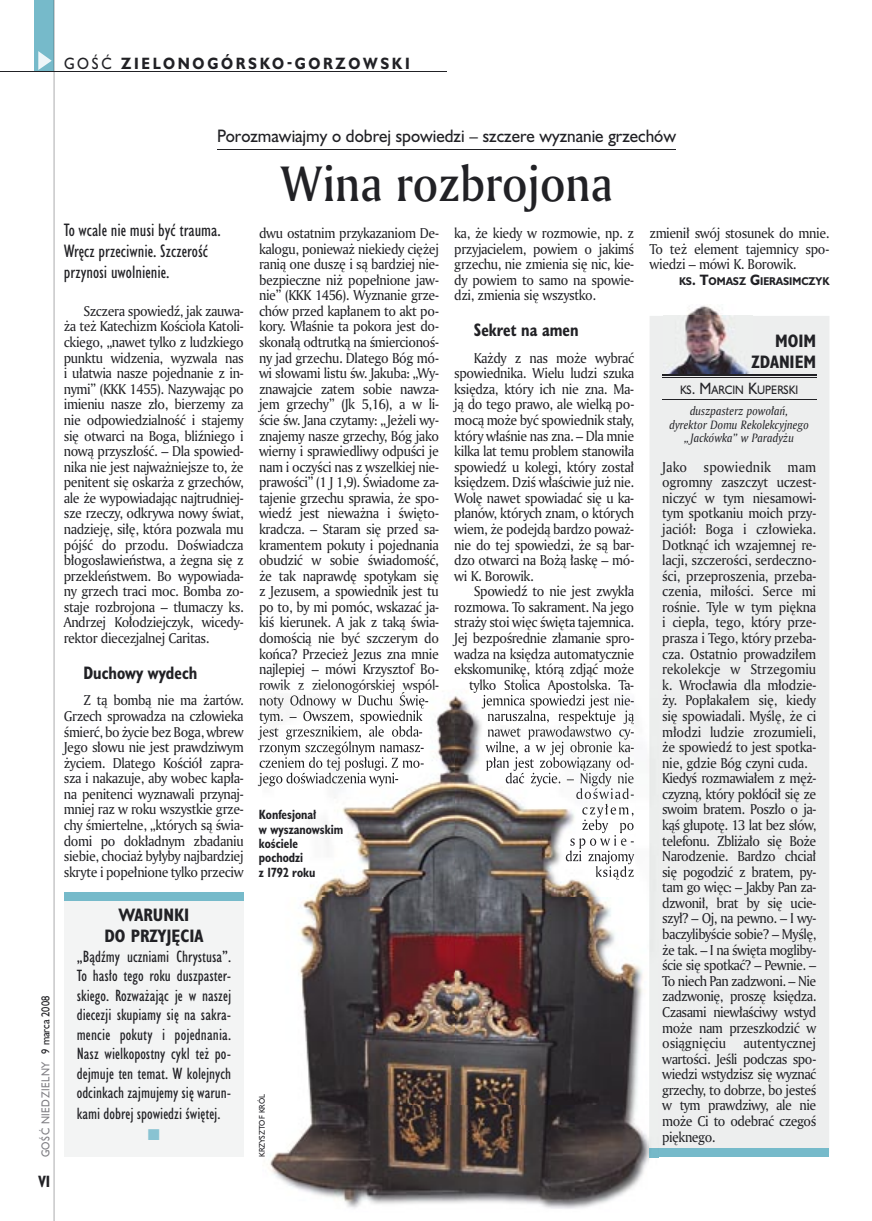
<style>
.page{position:relative;width:872px;height:1221px;background:#fff}
.page>*{position:absolute;margin:0;border:0;box-sizing:border-box;transform-origin:0 0}
.t1{font:48px "Amerigo Md PL";color:#212125;scale:.9 1}
.t2{font:16.5px/21px "Humanst 521 Cn PL";color:#212125}
.t3{font:16.5px "Humanst 521 PL";color:#212125;scale:.94 1}
.t4{font:700 16.5px/21px "Humanst 521 Cn PL";color:#212125;text-align:right}
.t5{font:700 16.5px "Humanst 521 Cn PL";color:#212125;scale:.94 1}
.t6{font:15px/19.5px "Humanst 521 Cn PL";color:#212125;text-align:justify}
.t7{font:700 15px "Humanst 521 PL";letter-spacing:.2em;color:#212125;scale:.9 1}
.t8{font:700 15px "Humanst 521 Cn PL";color:#212125;scale:.94 1}
.t9{font:13.8px/15.6px "Amerigo PL";letter-spacing:-.03em;color:#212125;text-align:justify;scale:.94 1}
.t10{font:700 12.3px/14.4px "Humanst 521 Cn PL";color:#212125;scale:.94 1}
.t11{font:italic 11.7px/13.5px "Amerigo PL";color:#212125;text-align:center;scale:.94 1}
.t12{font:11.25px "Humanst 521 PL";color:#212125;scale:.9 1}
.t13{font:10.5px "Humanst 521 PL";letter-spacing:.05em;color:#7f7e83;scale:.9 1}
.t14{font:700 10.35px "Humanst 521 PL";color:#212125;scale:.9 1}
.t15{font:7.5px "Humanst 521 PL";color:#212125;scale:.94 1}
.s1{font-weight:400}
.s2{color:#212125}
.s3{font-size:13.8px}
.s4{font-size:15px}
</style>
<div class="page">
<div style="left:35px;top:0;width:19px;height:72px;background:#76baca"></div>
<svg style="left:38px;top:51px;width:14px;height:19px"></svg>
<hr style="left:54px;top:0;width:1px;height:1220px;background:#212125">
<hr style="left:0;top:72px;width:447px;height:1px;background:#212125">
<hr style="left:217px;top:149px;width:459px;height:1px;background:#212125">
<div style="left:649px;top:316px;width:180px;height:836px;background:#edeeee"></div>
<div style="left:649px;top:1148px;width:180px;height:9px;background:#76baca"></div>
<img style="left:663px;top:305px;width:89px;height:69px">
<hr style="left:662px;top:375px;width:154px;height:1px;background:#212125">
<hr style="left:662px;top:377px;width:154px;height:1px;background:#212125">
<hr style="left:662px;top:399px;width:154px;height:1px;background:#212125">
<div style="left:64px;top:892px;width:180px;height:264px;background:#f3f4f4"></div>
<div style="left:64px;top:892px;width:180px;height:8px;background:#76baca"></div>
<img style="left:261px;top:688px;width:174px;height:2px">
<svg style="left:261px;top:698px;width:1px;height:87px"></svg>
<img style="left:470px;top:688px;width:160px;height:1px">
<img style="left:270px;top:696px;width:379px;height:512px">
<img style="left:262px;top:689px;width:173px;height:3px">
<img style="left:262px;top:692px;width:166px;height:16px">
<img style="left:262px;top:710px;width:161px;height:29px">
<img style="left:262px;top:725px;width:160px;height:14px">
<img style="left:262px;top:741px;width:162px;height:14px">
<img style="left:262px;top:757px;width:162px;height:13px">
<img style="left:263px;top:772px;width:135px;height:14px">
<img style="left:470px;top:689px;width:161px;height:4px">
<img style="left:482px;top:694px;width:152px;height:14px">
<img style="left:488px;top:710px;width:146px;height:15px">
<img style="left:488px;top:725px;width:146px;height:14px">
<img style="left:485px;top:741px;width:149px;height:14px">
<img style="left:486px;top:757px;width:148px;height:13px">
<img style="left:506px;top:772px;width:128px;height:14px">
<img style="left:576px;top:788px;width:58px;height:11px">
<img style="left:582px;top:803px;width:52px;height:14px">
<img style="left:582px;top:819px;width:52px;height:14px">
<img style="left:570px;top:835px;width:64px;height:13px">
<img style="left:566px;top:850px;width:68px;height:14px">
<img style="left:596px;top:866px;width:38px;height:13px">
<p class="t7" style="left:64px;top:53px;width:385px"><span class="s1">GOŚĆ</span> ZIELONOGÓRSKO-GORZOWSKI</p>
<p class="t13" style="left:38px;top:1157px;width:181px;rotate:-90deg">GOŚĆ NIEDZIELNY <span class="s2">9 marca 2008</span></p>
<p class="t8" style="left:38px;top:1170px;width:14px">VI</p>
<p class="t3" style="left:217px;top:124px;width:490px">Porozmawiajmy o dobrej spowiedzi – szczere wyznanie grzechów</p>
<h1 class="t1" style="left:280px;top:151px;width:371px">Wina rozbrojona</h1>
<p class="t2" style="left:64px;top:219px;width:158px">To wcale nie musi być trauma.<br>Wręcz przeciwnie. Szczerość przynosi uwolnienie.</p>
<p class="t9" style="left:64px;top:303px;width:193px;text-indent:20px">Szczera spowiedź, jak zauwa&shy;ża też Katechizm Kościoła Katoli&shy;ckiego, „nawet tylko z ludzkiego punktu widzenia, wyzwala nas i ułatwia nasze pojednanie z in&shy;nymi” (KKK 1455). Nazywając po imieniu nasze zło, bierzemy za nie odpowiedzialność i stajemy się otwarci na Boga, bliźniego i nową przyszłość. – Dla spowied&shy;nika nie jest najważniejsze to, że penitent się oskarża z grzechów, ale że wypowiadając najtrudniej&shy;sze rzeczy, odkrywa nowy świat, nadzieję, siłę, która pozwala mu pójść do przodu. Doświadcza błogosławieństwa, a żegna się z przekleństwem. Bo wypowiada&shy;ny grzech traci moc. Bomba zo&shy;staje rozbrojona – tłumaczy ks.<br>Andrzej Kołodziejczyk, wicedy&shy;rektor diecezjalnej Caritas.</p>
<p class="t5" style="left:83px;top:661px;width:123px">Duchowy wydech</p>
<p class="t9" style="left:64px;top:692px;width:193px;text-indent:20px">Z tą bombą nie ma żartów.<br>Grzech sprowadza na człowieka śmierć, bo życie bez Boga, wbrew Jego słowu nie jest prawdziwym życiem. Dlatego Kościół zapra&shy;sza i nakazuje, aby wobec kapła&shy;na penitenci wyznawali przynaj&shy;mniej raz w roku wszystkie grze&shy;chy śmiertelne, „których są świa&shy;domi po dokładnym zbadaniu siebie, chociaż byłyby najbardziej skryte i popełnione tylko przeciw</p>
<p class="t9" style="left:259px;top:225px;width:193px">dwu ostatnim przykazaniom De&shy;kalogu, ponieważ niekiedy ciężej ranią one duszę i są bardziej nie&shy;bezpieczne niż popełnione jaw&shy;nie” (KKK 1456). Wyznanie grze&shy;chów przed kapłanem to akt po&shy;kory. Właśnie ta pokora jest do&shy;skonałą odtrutką na śmiercionoś&shy;ny jad grzechu. Dlatego Bóg mó&shy;wi słowami listu św. Jakuba: „Wy&shy;znawajcie zatem sobie nawza&shy;jem grzechy” (Jk 5,16), a w li&shy;ście św. Jana czytamy: „Jeżeli wy&shy;znajemy nasze grzechy, Bóg jako wierny i sprawiedliwy odpuści je nam i oczyści nas z wszelkiej nie&shy;prawości” (1 J 1,9). Świadome za&shy;tajenie grzechu sprawia, że spo&shy;wiedź jest nieważna i święto&shy;kradcza. – Staram się przed sa&shy;kramentem pokuty i pojednania obudzić w sobie świadomość, że tak naprawdę spotykam się z Jezusem, a spowiednik jest tu po to, by mi pomóc, wskazać ja&shy;kiś kierunek. A jak z taką świa&shy;domością nie być szczerym do końca? Przecież Jezus zna mnie najlepiej – mówi Krzysztof Bo&shy;rowik z zielonogórskiej wspól-</p>
<p class="t9" style="left:454px;top:225px;width:193px">ka, że kiedy w rozmowie, np. z przyjacielem, powiem o jakimś grzechu, nie zmienia się nic, kie&shy;dy powiem to samo na spowie&shy;dzi, zmienia się wszystko.</p>
<p class="t9" style="left:649px;top:225px;width:193px">zmienił swój stosunek do mnie.<br>To też element tajemnicy spo&shy;wiedzi – mówi K. Borowik.</p>
<p class="t14" style="left:679px;top:274px;width:168px">KS<span class="s3">. T</span>OMASZ <span class="s3">G</span>IERASIMCZYK</p>
<p class="t5" style="left:474px;top:319px;width:113px">Sekret na amen</p>
<p class="t9" style="left:454px;top:349px;width:193px;text-indent:20px">Każdy z nas może wybrać spowiednika. Wielu ludzi szuka księdza, który ich nie zna. Ma&shy;ją do tego prawo, ale wielką po&shy;mocą może być spowiednik stały, który właśnie nas zna. – Dla mnie kilka lat temu problem stanowiła spowiedź u kolegi, który został księdzem. Dziś właściwie już nie.<br>Wolę nawet spowiadać się u ka&shy;płanów, których znam, o których wiem, że podejdą bardzo poważ&shy;nie do tej spowiedzi, że są bar&shy;dzo otwarci na Bożą łaskę – mó&shy;wi K. Borowik.</p>
<p class="t9" style="left:454px;top:583px;width:193px;text-align:right">Spowiedź to nie jest zwykła rozmowa. To sakrament. Na jego straży stoi więc święta tajemnica.<br>Jej bezpośrednie złamanie spro&shy;wadza na księdza automatycznie ekskomunikę, którą zdjąć może tylko Stolica Apostolska. Ta-</p>
<p class="t4" style="left:751px;top:330px;width:66px">MOIM<br>ZDANIEM</p>
<p class="t12" style="left:680px;top:382px;width:133px">KS<span class="s4">. M</span>ARCIN <span class="s4">K</span>UPERSKI</p>
<p class="t11" style="left:669px;top:404px;width:150px">duszpasterz powołań,<br>dyrektor Domu Rekolekcyjnego „Jackówka” w Paradyżu</p>
<p class="t9" style="left:662px;top:458px;width:165px;text-align:left">Jako spowiednik mam ogromny zaszczyt uczest&shy;niczyć w tym niesamowi&shy;tym spotkaniu moich przy&shy;jaciół: Boga i człowieka.<br>Dotknąć ich wzajemnej re&shy;lacji, szczerości, serdeczno&shy;ści, przeproszenia, przeba&shy;czenia, miłości. Serce mi rośnie. Tyle w tym piękna i ciepła, tego, który prze&shy;prasza i Tego, który przeba&shy;cza. Ostatnio prowadziłem rekolekcje w Strzegomiu k. Wrocławia dla młodzie&shy;ży. Popłakałem się, kiedy się spowiadali. Myślę, że ci młodzi ludzie zrozumieli, że spowiedź to jest spotka&shy;nie, gdzie Bóg czyni cuda.<br>Kiedyś rozmawiałem z męż&shy;czyzną, który pokłócił się ze swoim bratem. Poszło o ja&shy;kąś głupotę. 13 lat bez słów, telefonu. Zbliżało się Boże<br>Narodzenie. Bardzo chciał się pogodzić z bratem, py&shy;tam go więc: – Jakby Pan za&shy;dzwonił, brat by się ucie&shy;szył? – Oj, na pewno. – I wy&shy;baczylibyście sobie? – Myślę, że tak. – I na święta mogliby&shy;ście się spotkać? – Pewnie. –<br>To niech Pan zadzwoni. – Nie zadzwonię, proszę księdza.<br>Czasami niewłaściwy wstyd może nam przeszkodzić w osiągnięciu</p>
<p class="t10" style="left:259px;top:807px;width:91px">Konfesjonał<br>w wyszanowskim kościele pochodzi<br>z 1792 roku</p>
<p class="t4" style="left:104px;top:904px;width:100px;text-align:center">WARUNKI<br>DO PRZYJĘCIA</p>
<p class="t6" style="left:77px;top:946px;width:156px">„Bądźmy uczniami Chrystusa”.<br>To hasło tego roku duszpaster&shy;skiego. Rozważając je w naszej diecezji skupiamy się na sakra&shy;mencie pokuty i pojednania.<br>Nasz wielkopostny cykl też po&shy;dejmuje ten temat. W kolejnych odcinkach zajmujemy się warun-</p>
<p class="t6" style="left:77px;top:1103px;width:145px">kami dobrej spowiedzi świętej.</p>
<p class="t9" style="left:662px;top:1034px;width:165px;text-indent:81px">autentycznej wartości. Jeśli podczas spo&shy;wiedzi wstydzisz się wyznać grzechy, to dobrze, bo jesteś w tym prawdziwy, ale nie może Ci to odebrać czegoś pięknego.</p>
<p class="t15" style="left:257px;top:1156px;width:69px;rotate:-90deg">KRZYSZTOF KRÓL</p>
</div>
